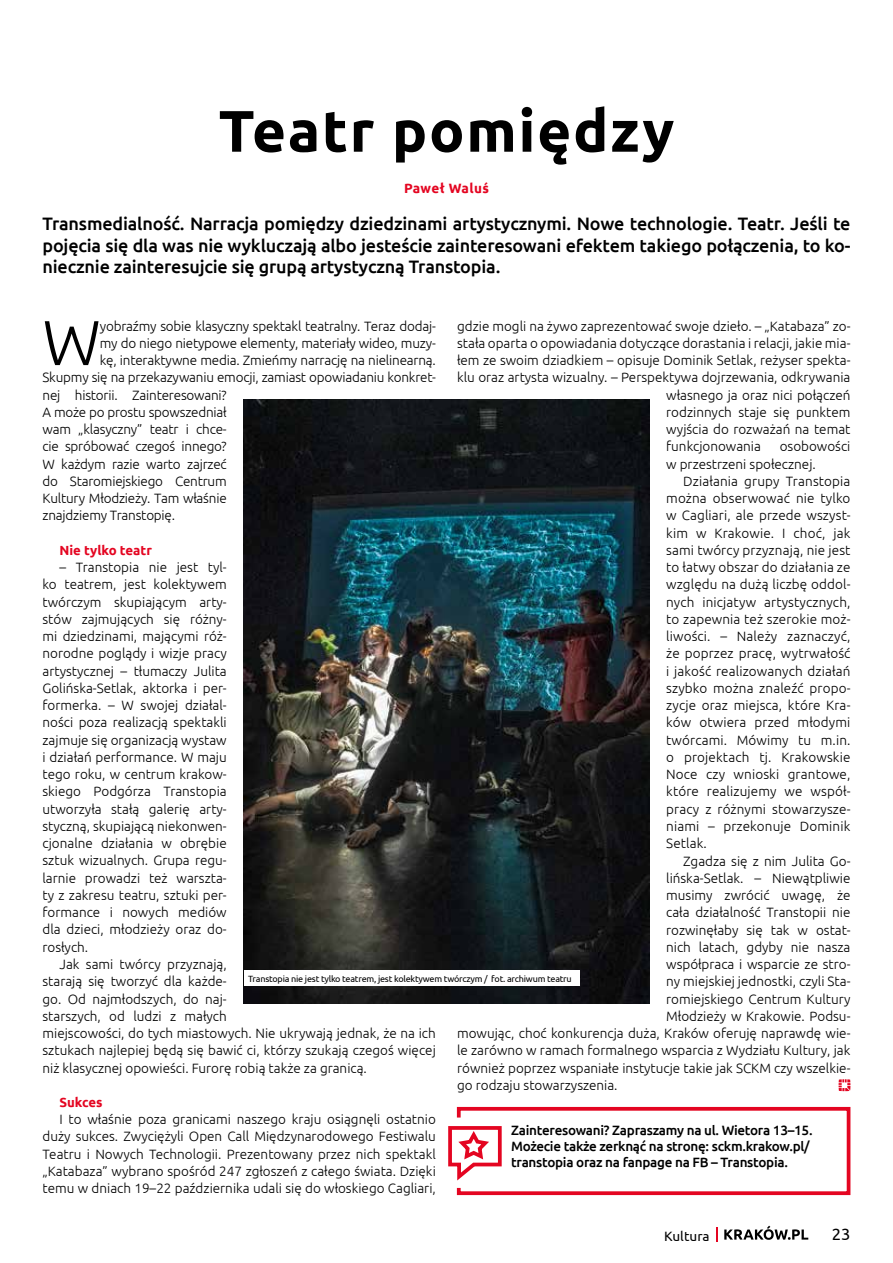
<style>
.page{position:relative;width:893px;height:1263px;background:#fff}
.page>*{position:absolute;margin:0;border:0;box-sizing:border-box;transform-origin:0 0}
.t1{font:300 63.3px "Ubuntu";color:#000}
.t2{font:700 58.5px "Ubuntu";letter-spacing:.03em;color:#000}
.t3{font:500 18px/21.6px "Ubuntu";letter-spacing:-.01em;color:#000;text-align:justify}
.t4{font:16.5px "Ubuntu";color:#000}
.t5{font:300 13.5px/17.2px "Ubuntu";color:#000;text-align:justify}
.t6{font:500 13.5px/16.2px "Ubuntu";letter-spacing:-.02em;color:#000}
.t7{font:700 13.5px "Ubuntu";letter-spacing:.025em;color:#e40521}
.t8{font:13.5px "Ubuntu";color:#000}
.t9{font:700 13.2px "Ubuntu";color:#e40521}
.t10{font:9px "Ubuntu";letter-spacing:-.025em;color:#000}
</style>
<div class="page">
<svg style="left:724px;top:1225px;width:84px;height:15px"></svg>
<svg style="left:716px;top:1227px;width:2px;height:14px"></svg>
<svg style="left:838px;top:1079px;width:12px;height:12px"></svg>
<svg style="left:448px;top:1106px;width:403px;height:90px"></svg>
<img style="left:244px;top:400px;width:405px;height:603px">
<div style="left:244px;top:971px;width:336px;height:15px;background:#fff"></div>
<h2 class="t2" style="left:219px;top:95px;width:457px">Teatr pomiędzy</h2>
<p class="t7" style="left:404px;top:180px;width:86px">Paweł Waluś</p>
<p class="t3" style="left:43px;top:212px;width:809px">Transmedialność. Narracja pomiędzy dziedzinami artystycznymi. Nowe technologie. Teatr. Jeśli te pojęcia się dla was nie wykluczają albo jesteście zainteresowani efektem takiego połączenia, to ko&shy;niecznie zainteresujcie się grupą artystyczną Transtopia.</p>
<h1 class="t1" style="left:43px;top:304px;width:60px">W</h1>
<p class="t5" style="left:100px;top:317px;width:337px">yobraźmy sobie klasyczny spektakl teatralny. Teraz dodaj-</p>
<p class="t5" style="left:457px;top:317px;width:395px">gdzie mogli na żywo zaprezentować swoje dzieło. – „Katabaza” zo-</p>
<p class="t5" style="left:457px;top:334px;width:395px">stała oparta o opowiadania dotyczące dorastania i relacji, jakie mia-</p>
<p class="t5" style="left:457px;top:351px;width:395px">łem ze swoim dziadkiem – opisuje Dominik Setlak, reżyser spekta-</p>
<p class="t5" style="left:457px;top:369px;width:395px">klu oraz artysta wizualny. – Perspektywa dojrzewania, odkrywania</p>
<p class="t5" style="left:666px;top:386px;width:186px">własnego ja oraz nici połączeń</p>
<p class="t5" style="left:666px;top:403px;width:186px">rodzinnych staje się punktem</p>
<p class="t5" style="left:666px;top:420px;width:186px">wyjścia do rozważań na temat</p>
<p class="t5" style="left:666px;top:438px;width:96px">funkcjonowania</p>
<p class="t5" style="left:100px;top:334px;width:337px">my do niego nietypowe elementy, materiały wideo, muzy-</p>
<p class="t5" style="left:100px;top:351px;width:337px">kę, interaktywne media. Zmieńmy narrację na nielinearną.</p>
<p class="t5" style="left:43px;top:369px;width:395px">Skupmy się na przekazywaniu emocji, zamiast opowiadaniu konkret-</p>
<p class="t5" style="left:43px;top:386px;width:186px">nej historii. Zainteresowani?</p>
<p class="t5" style="left:43px;top:403px;width:186px">A może po prostu spowszedniał</p>
<p class="t5" style="left:43px;top:420px;width:186px">wam „klasyczny” teatr i chce-</p>
<p class="t5" style="left:43px;top:438px;width:186px">cie spróbować czegoś innego?</p>
<p class="t5" style="left:43px;top:455px;width:186px">W każdym razie warto zajrzeć</p>
<p class="t5" style="left:43px;top:472px;width:186px">do Staromiejskiego Centrum</p>
<p class="t5" style="left:43px;top:489px;width:186px">Kultury Młodzieży. Tam właśnie</p>
<p class="t5" style="left:43px;top:507px;width:134px">znajdziemy Transtopię.</p>
<p class="t9" style="left:60px;top:542px;width:94px">Nie tylko teatr</p>
<p class="t5" style="left:43px;top:558px;width:186px;text-indent:17px">– Transtopia nie jest tyl&shy;ko teatrem, jest kolektywem twórczym skupiającym arty&shy;stów zajmujących się różny&shy;mi dziedzinami, mającymi róż&shy;norodne poglądy i wizje pracy artystycznej – tłumaczy Julita Golińska-Setlak, aktorka i per&shy;formerka. – W swojej działal&shy;ności poza realizacją spektakli zajmuje się organizacją wystaw i działań performance. W maju tego roku, w centrum krakow&shy;skiego Podgórza Transtopia utworzyła stałą galerię arty&shy;styczną, skupiającą niekonwen&shy;cjonalne działania w obrębie sztuk wizualnych. Grupa regu&shy;larnie prowadzi też warszta&shy;ty z zakresu teatru, sztuki per&shy;formance i nowych mediów dla dzieci, młodzieży oraz do&shy;rosłych.</p>
<p class="t5" style="left:43px;top:955px;width:395px;text-align:left;text-indent:17px">Jak sami twórcy przyznają,<br>starają się tworzyć dla każde-<br>go. Od najmłodszych, do naj-<br>starszych, od ludzi z małych<br>miejscowości, do tych miastowych. Nie ukrywają jednak, że na ich sztukach najlepiej będą się bawić ci, którzy szukają czegoś więcej niż klasycznej opowieści. Furorę robią także za granicą.</p>
<p class="t9" style="left:60px;top:1094px;width:45px">Sukces</p>
<p class="t5" style="left:43px;top:1110px;width:395px;text-indent:17px">I to właśnie poza granicami naszego kraju osiągnęli ostatnio duży sukces. Zwyciężyli Open Call Międzynarodowego Festiwalu Teatru i Nowych Technologii. Prezentowany przez nich spektakl „Katabaza” wybrano spośród 247 zgłoszeń z całego świata. Dzięki temu w dniach 19–22 października udali się do włoskiego Cagliari,</p>
<p class="t5" style="left:666px;top:438px;width:186px;text-indent:114px">osobowości w przestrzeni społecznej.</p>
<p class="t5" style="left:666px;top:472px;width:186px;text-indent:17px">Działania grupy Transtopia można obserwować nie tylko w Cagliari, ale przede wszyst&shy;kim w Krakowie. I choć, jak sami twórcy przyznają, nie jest to łatwy obszar do działania ze względu na dużą liczbę oddol&shy;nych inicjatyw artystycznych, to zapewnia też szerokie moż&shy;liwości. – Należy zaznaczyć, że poprzez pracę, wytrwałość i jakość realizowanych działań szybko można znaleźć propo&shy;zycje oraz miejsca, które Kra&shy;ków otwiera przed młodymi twórcami. Mówimy tu m.in. o projektach tj. Krakowskie Noce czy wnioski grantowe, które realizujemy we współ&shy;pracy z różnymi stowarzysze&shy;niami – przekonuje Dominik Setlak.</p>
<p class="t5" style="left:683px;top:852px;width:169px">Zgadza się z nim Julita Go-</p>
<p class="t5" style="left:666px;top:869px;width:186px">lińska-Setlak. – Niewątpliwie</p>
<p class="t5" style="left:666px;top:886px;width:186px">musimy zwrócić uwagę, że</p>
<p class="t5" style="left:666px;top:903px;width:186px">cała działalność Transtopii nie</p>
<p class="t5" style="left:666px;top:921px;width:186px">rozwinęłaby się tak w ostat-</p>
<p class="t5" style="left:666px;top:938px;width:186px">nich latach, gdyby nie nasza</p>
<p class="t5" style="left:666px;top:955px;width:186px">współpraca i wsparcie ze stro-</p>
<p class="t5" style="left:666px;top:972px;width:186px">ny miejskiej jednostki, czyli Sta-</p>
<p class="t5" style="left:666px;top:990px;width:186px">romiejskiego Centrum Kultury</p>
<p class="t5" style="left:666px;top:1007px;width:186px">Młodzieży w Krakowie. Podsu-</p>
<p class="t5" style="left:457px;top:1024px;width:395px">mowując, choć konkurencja duża, Kraków oferuję naprawdę wie-</p>
<p class="t5" style="left:457px;top:1041px;width:395px">le zarówno w ramach formalnego wsparcia z Wydziału Kultury, jak</p>
<p class="t5" style="left:457px;top:1059px;width:395px">również poprzez wspaniałe instytucje takie jak SCKM czy wszelkie-</p>
<p class="t5" style="left:457px;top:1076px;width:162px">go rodzaju stowarzyszenia.</p>
<p class="t10" style="left:248px;top:973px;width:325px">Transtopia nie jest tylko teatrem, jest kolektywem twórczym / fot. archiwum teatru</p>
<p class="t6" style="left:511px;top:1121px;width:303px">Zainteresowani? Zapraszamy na ul. Wietora 13–15.<br>Możecie także zerknąć na stronę: sckm.krakow.pl/ transtopia oraz na fanpage na FB – Transtopia.</p>
<p class="t8" style="left:664px;top:1227px;width:47px">Kultura</p>
<p class="t4" style="left:832px;top:1224px;width:20px">23</p>
</div>
